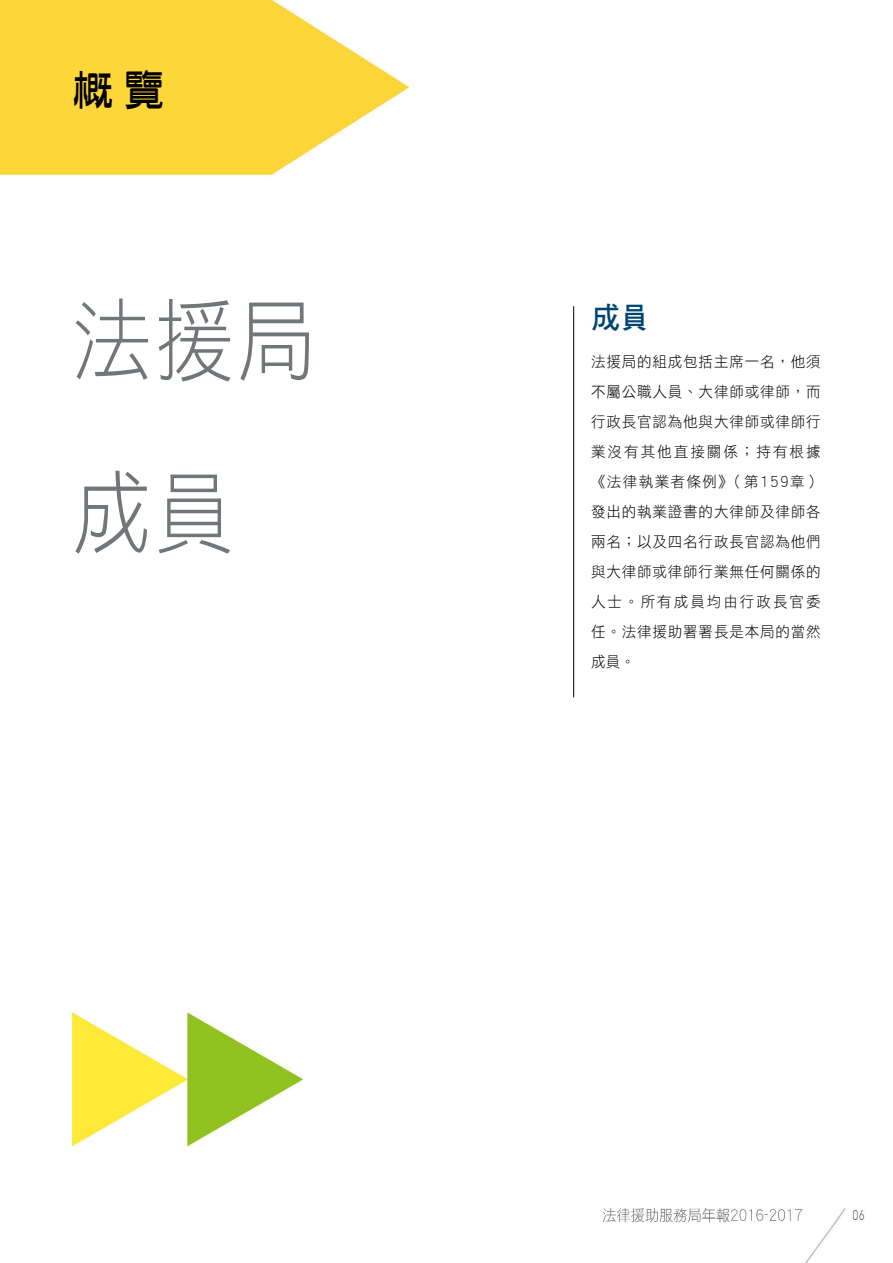
<style>
.page{position:relative;width:893px;height:1263px;background:#fff}
.page>*{position:absolute;margin:0;border:0;box-sizing:border-box;transform-origin:0 0}
.t1{font:90px/172.5px "DF Hei HK W3";color:#717679;scale:.88 1}
.t2{font:42px "DF Ya Yi HK W6";color:#000}
.t3{font:30px "DF Hei HK W7";color:#004572}
.t4{font:15px/30px "DF Hei HK W3";letter-spacing:.055em;color:#000;text-align:justify}
</style>
<div class="page">
<img style="left:0;top:0;width:865px;height:1263px">
<hr style="left:573px;top:306px;width:1px;height:391px;background:#000">
<h1 class="t2" style="left:72px;top:67px;width:94px">概覽</h1>
<h2 class="t1" style="left:72px;top:252px;width:279px">法援局成員</h2>
<h3 class="t3" style="left:591px;top:301px;width:60px">成員</h3>
<p class="t4" style="left:591px;top:346px;width:231px">法援局的組成包括主席一名，他須不屬公職人員、大律師或律師，而行政長官認為他與大律師或律師行業沒有其他直接關係；持有根據《法律執業者條例》（第159章）發出的執業證書的大律師及律師各兩名；以及四名行政長官認為他們與大律師或律師行業無任何關係的人士。所有成員均由行政長官委任。法律援助署署長是本局的當然成員。</p>
</div>
